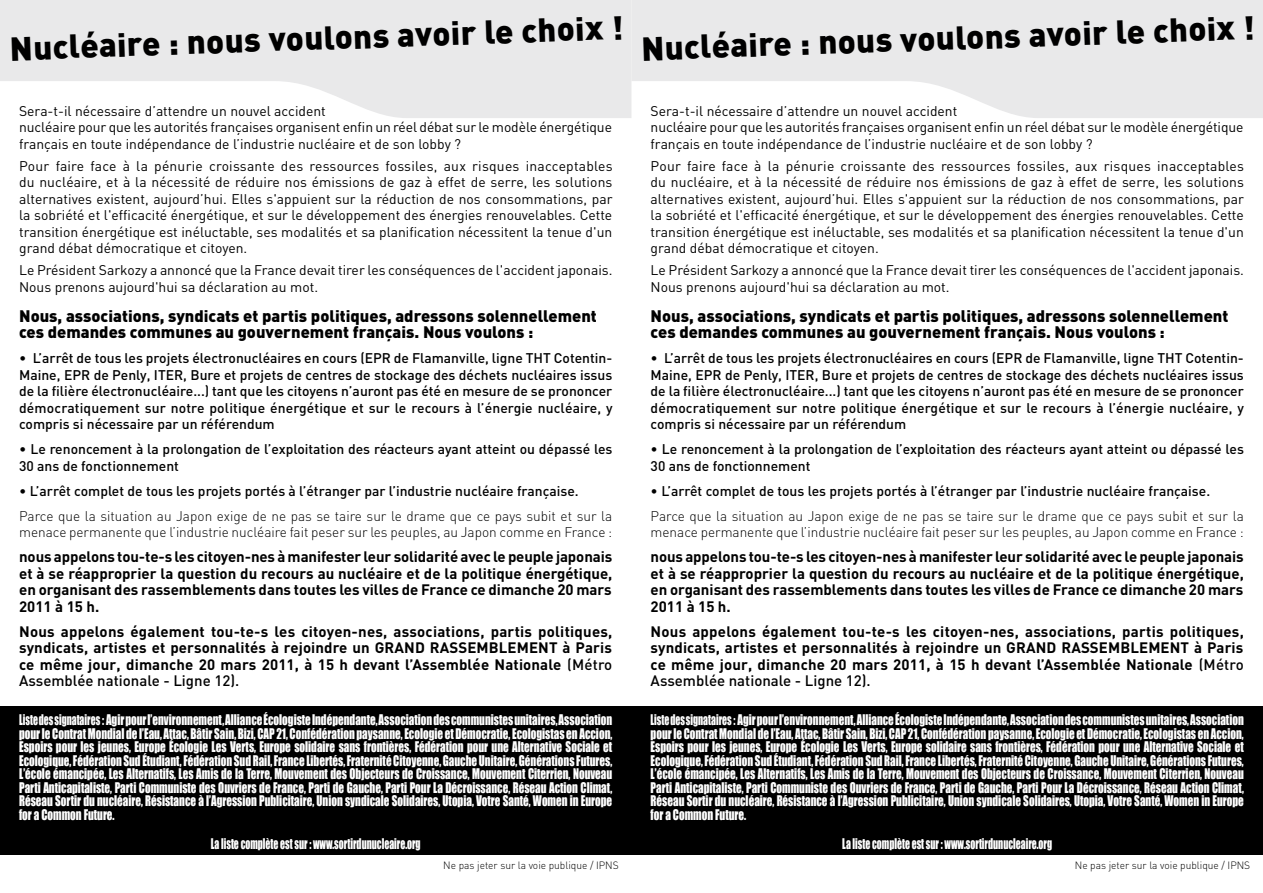
<style>
.page{position:relative;width:1263px;height:893px;background:#fff}
.page>*{position:absolute;margin:0;border:0;box-sizing:border-box;transform-origin:0 0}
.t1{font:900 33px "DIN";color:#000}
.t2{font:900 16.5px/16.5px "DIN";color:#000}
.t3{font:700 15px/16.5px "DIN";color:#000;text-align:justify}
.t4{font:13.8px/16.5px "DIN";color:#000}
.t5{font:500 13.8px/16.5px "DIN";color:#000}
.t6{font:300 13.8px "DIN";color:#000}
.t7{font:13.5px/13.5px "Impact";color:#fff;text-align:justify;scale:.72 1}
.t8{font:300 10.5px "DIN";color:#000}
.s1{font-weight:400}
.s2{font-weight:300}
.s3{font-weight:500}
</style>
<div class="page">
<div style="left:0;top:706px;width:657px;height:149px;background:#000"></div>
<div style="left:608px;top:706px;width:655px;height:149px;background:#000"></div>
<svg style="left:0;top:0;width:631px;height:118px;fill:#e9e9ea"></svg>
<svg style="left:631px;top:0;width:632px;height:118px;fill:#e9e9ea"></svg>
<h1 class="t1" style="left:9px;top:27px;width:615px;rotate:-2deg">Nucléaire : nous voulons avoir le choix !</h1>
<h1 class="t1" style="left:641px;top:27px;width:615px;rotate:-2deg">Nucléaire : nous voulons avoir le choix !</h1>
<p class="t4" style="left:19px;top:102px;width:594px">Sera-t-il nécessaire d’attendre un nouvel accident<br>nucléaire pour que les autorités françaises organisent enfin un réel débat sur le modèle énergétique français en toute indépendance de l’industrie nucléaire et de son lobby ?</p>
<p class="t4" style="left:19px;top:157px;width:595px;text-align:justify">Pour faire face à la pénurie croissante des ressources fossiles, aux risques inacceptables du nucléaire, et à la nécessité de réduire nos émissions de gaz à effet de serre, les solutions alternatives existent, aujourd’hui. Elles s'appuient sur la réduction de nos consommations, par la sobriété et l'efficacité énergétique, et sur le développement des énergies renouvelables. Cette transition énergétique est inéluctable, ses modalités et sa planification nécessitent la tenue d'un grand débat démocratique et citoyen.</p>
<p class="t4" style="left:19px;top:262px;width:595px">Le Président Sarkozy a annoncé que la France devait tirer les conséquences de l'accident japonais.<br>Nous prenons aujourd'hui sa déclaration au mot.</p>
<p class="t2" style="left:19px;top:307px;width:579px">Nous, associations, syndicats et partis politiques, adressons solennellement ces demandes communes au gouvernement français. Nous voulons :</p>
<p class="t5" style="left:19px;top:350px;width:595px;text-align:justify"><span class="s1">•</span> L’arrêt de tous les projets électronucléaires en cours (EPR de Flamanville, ligne THT Cotentin-Maine, EPR de Penly, ITER, Bure et projets de centres de stockage des déchets nucléaires issus de la filière électronucléaire...) tant que les citoyens n’auront pas été en mesure de se prononcer démocratiquement sur notre politique énergétique et sur le recours à l’énergie nucléaire, y compris si nécessaire par un référendum</p>
<p class="t5" style="left:19px;top:441px;width:595px"><span class="s1">•</span> Le renoncement à la prolongation de l’exploitation des réacteurs ayant atteint ou dépassé les<br>30 ans de fonctionnement</p>
<p class="t5" style="left:19px;top:478px;width:595px;line-height:25px"><span class="s1">•</span> L’arrêt complet de tous les projets portés à l’étranger par l’industrie nucléaire française.<br><span class="s2">Parce que la situation au Japon exige de ne pas se taire sur le drame que ce pays subit et sur la</span></p>
<p class="t6" style="left:19px;top:524px;width:594px">menace permanente que l’industrie nucléaire fait peser sur les peuples, au Japon comme en France :</p>
<p class="t3" style="left:19px;top:548px;width:595px">nous appelons tou-te-s les citoyen-nes à manifester leur solidarité avec le peuple japonais et à se réapproprier la question du recours au nucléaire et de la politique énergétique, en organisant des rassemblements dans toutes les villes de France ce dimanche 20 mars 2011 à 15 h.</p>
<p class="t3" style="left:19px;top:623px;width:595px">Nous appelons également tou-te-s les citoyen-nes, associations, partis politiques, syndicats, artistes et personnalités à rejoindre un GRAND RASSEMBLEMENT à Paris ce même jour, dimanche 20 mars 2011, à 15 h devant l’Assemblée Nationale <span class="s3">(Métro Assemblée nationale - Ligne 12).</span></p>
<p class="t7" style="left:19px;top:713px;width:825px">Liste des signataires : Agir pour l’environnement, Alliance Écologiste Indépendante, Association des communistes unitaires, Association pour le Contrat Mondial de l’Eau, Attac, Bâtir Sain, Bizi, CAP 21, Confédération paysanne, Ecologie et Démocratie, Ecologistas en Accion, Espoirs pour les jeunes, Europe Écologie Les Verts, Europe solidaire sans frontières, Fédération pour une Alternative Sociale et Ecologique, Fédération Sud Étudiant, Fédération Sud Rail, France Libertés, Fraternité Citoyenne, Gauche Unitaire, Générations Futures, L’école émancipée, Les Alternatifs, Les Amis de la Terre, Mouvement des Objecteurs de Croissance, Mouvement Citerrien, Nouveau Parti Anticapitaliste, Parti Communiste des Ouvriers de France, Parti de Gauche, Parti Pour La Décroissance, Réseau Action Climat, Réseau Sortir du nucléaire, Résistance à l’Agression Publicitaire, Union syndicale Solidaires, Utopia, Votre Santé, Women in Europe for a Common Future.</p>
<p class="t7" style="left:211px;top:836px;width:293px">La liste complète est sur : www.sortirdunucleaire.org</p>
<p class="t4" style="left:651px;top:102px;width:594px">Sera-t-il nécessaire d’attendre un nouvel accident<br>nucléaire pour que les autorités françaises organisent enfin un réel débat sur le modèle énergétique français en toute indépendance de l’industrie nucléaire et de son lobby ?</p>
<p class="t4" style="left:651px;top:157px;width:595px;text-align:justify">Pour faire face à la pénurie croissante des ressources fossiles, aux risques inacceptables du nucléaire, et à la nécessité de réduire nos émissions de gaz à effet de serre, les solutions alternatives existent, aujourd’hui. Elles s'appuient sur la réduction de nos consommations, par la sobriété et l'efficacité énergétique, et sur le développement des énergies renouvelables. Cette transition énergétique est inéluctable, ses modalités et sa planification nécessitent la tenue d'un grand débat démocratique et citoyen.</p>
<p class="t4" style="left:651px;top:262px;width:595px">Le Président Sarkozy a annoncé que la France devait tirer les conséquences de l'accident japonais.<br>Nous prenons aujourd'hui sa déclaration au mot.</p>
<p class="t2" style="left:651px;top:307px;width:579px">Nous, associations, syndicats et partis politiques, adressons solennellement ces demandes communes au gouvernement français. Nous voulons :</p>
<p class="t5" style="left:651px;top:350px;width:595px;text-align:justify"><span class="s1">•</span> L’arrêt de tous les projets électronucléaires en cours (EPR de Flamanville, ligne THT Cotentin-Maine, EPR de Penly, ITER, Bure et projets de centres de stockage des déchets nucléaires issus de la filière électronucléaire...) tant que les citoyens n’auront pas été en mesure de se prononcer démocratiquement sur notre politique énergétique et sur le recours à l’énergie nucléaire, y compris si nécessaire par un référendum</p>
<p class="t5" style="left:651px;top:441px;width:595px"><span class="s1">•</span> Le renoncement à la prolongation de l’exploitation des réacteurs ayant atteint ou dépassé les<br>30 ans de fonctionnement</p>
<p class="t5" style="left:651px;top:478px;width:595px;line-height:25px"><span class="s1">•</span> L’arrêt complet de tous les projets portés à l’étranger par l’industrie nucléaire française.<br><span class="s2">Parce que la situation au Japon exige de ne pas se taire sur le drame que ce pays subit et sur la</span></p>
<p class="t6" style="left:651px;top:524px;width:594px">menace permanente que l’industrie nucléaire fait peser sur les peuples, au Japon comme en France :</p>
<p class="t3" style="left:651px;top:548px;width:595px">nous appelons tou-te-s les citoyen-nes à manifester leur solidarité avec le peuple japonais et à se réapproprier la question du recours au nucléaire et de la politique énergétique, en organisant des rassemblements dans toutes les villes de France ce dimanche 20 mars 2011 à 15 h.</p>
<p class="t3" style="left:651px;top:623px;width:595px">Nous appelons également tou-te-s les citoyen-nes, associations, partis politiques, syndicats, artistes et personnalités à rejoindre un GRAND RASSEMBLEMENT à Paris ce même jour, dimanche 20 mars 2011, à 15 h devant l’Assemblée Nationale <span class="s3">(Métro Assemblée nationale - Ligne 12).</span></p>
<p class="t7" style="left:651px;top:713px;width:825px">Liste des signataires : Agir pour l’environnement, Alliance Écologiste Indépendante, Association des communistes unitaires, Association pour le Contrat Mondial de l’Eau, Attac, Bâtir Sain, Bizi, CAP 21, Confédération paysanne, Ecologie et Démocratie, Ecologistas en Accion, Espoirs pour les jeunes, Europe Écologie Les Verts, Europe solidaire sans frontières, Fédération pour une Alternative Sociale et Ecologique, Fédération Sud Étudiant, Fédération Sud Rail, France Libertés, Fraternité Citoyenne, Gauche Unitaire, Générations Futures, L’école émancipée, Les Alternatifs, Les Amis de la Terre, Mouvement des Objecteurs de Croissance, Mouvement Citerrien, Nouveau Parti Anticapitaliste, Parti Communiste des Ouvriers de France, Parti de Gauche, Parti Pour La Décroissance, Réseau Action Climat, Réseau Sortir du nucléaire, Résistance à l’Agression Publicitaire, Union syndicale Solidaires, Utopia, Votre Santé, Women in Europe for a Common Future.</p>
<p class="t7" style="left:842px;top:836px;width:293px">La liste complète est sur : www.sortirdunucleaire.org</p>
<p class="t8" style="left:443px;top:859px;width:177px">Ne pas jeter sur la voie publique / IPNS</p>
<p class="t8" style="left:1075px;top:859px;width:177px">Ne pas jeter sur la voie publique / IPNS</p>
</div>
